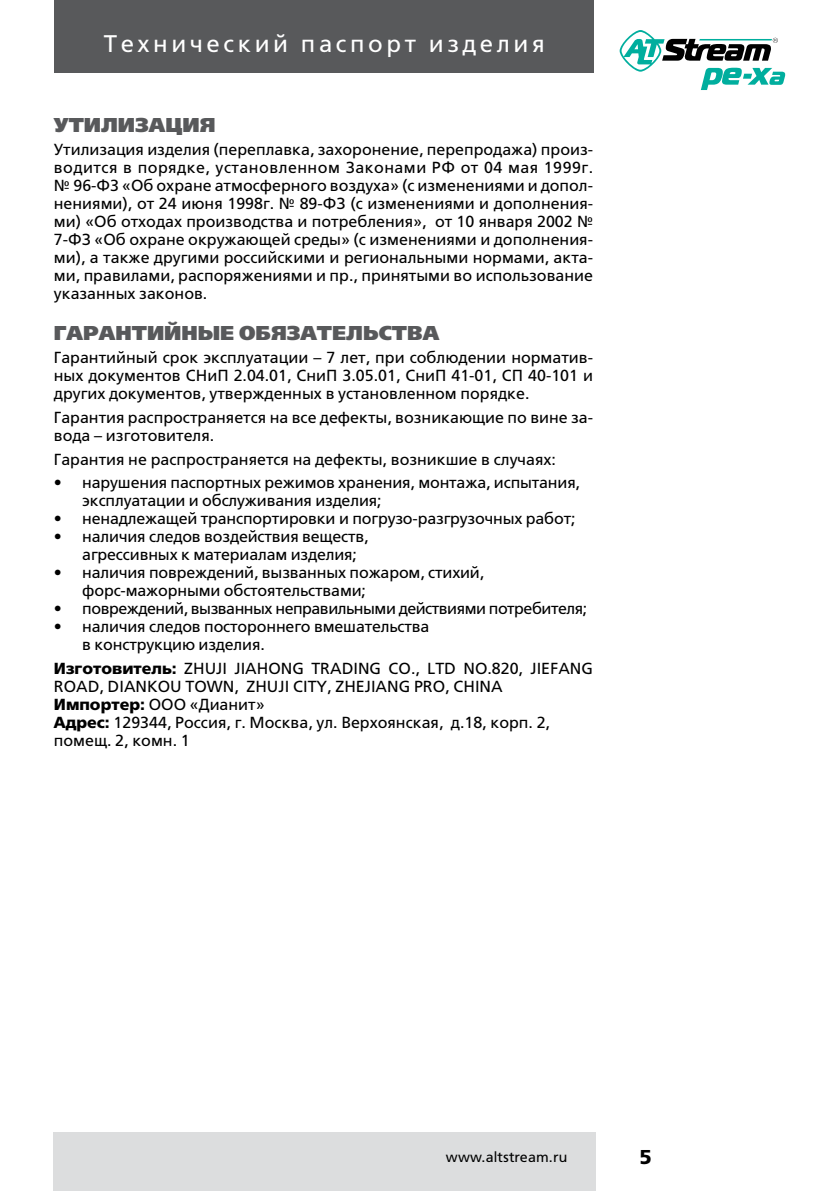
<style>
.page{position:relative;width:840px;height:1191px;background:#fff}
.page>*{position:absolute;margin:0;border:0;box-sizing:border-box;transform-origin:0 0}
.t1{font:24px "Free Set C";letter-spacing:.15em;color:#fff}
.t2{font:800 20px "Free Set C";color:#58595b}
.t3{font:700 20px "Free Set C";color:#000}
.t4{font:16px/18px "Free Set C";letter-spacing:-.01em;color:#000}
.t5{font:16px "Free Set C";letter-spacing:-.03em;color:#000}
.t6{font:14.4px "Free Set C";letter-spacing:.01em;color:#000}
.s1{font-weight:700}
</style>
<div class="page">
<div style="left:54px;top:0;width:538px;height:73px;background:#58595b"></div>
<div style="left:54px;top:1132px;width:541px;height:59px;background:#dcddde"></div>
<svg style="left:619px;top:30px;width:166px;height:60px"></svg>
<h1 class="t1" style="left:104px;top:30px;width:442px">Технический паспорт изделия</h1>
<p class="t2" style="left:54px;top:113px;width:163px">УТИЛИЗАЦИЯ</p>
<p class="t4" style="left:54px;top:141px;width:540px;text-align:justify">Утилизация изделия (переплавка, захоронение, перепродажа) произ&shy;водится в порядке, установленном Законами РФ от 04 мая 1999г. № 96-Ф3 «Об охране атмосферного воздуха» (с изменениями и допол&shy;нениями), от 24 июня 1998г. № 89-ФЗ (с изменениями и дополнения&shy;ми) «Об отходах производства и потребления», от 10 января 2002 № 7-ФЗ «Об охране окружающей среды» (с изменениями и дополнения&shy;ми), а также другими российскими и региональными нормами, акта&shy;ми, правилами, распоряжениями и пр., принятыми во использование указанных законов.</p>
<p class="t2" style="left:54px;top:321px;width:386px">ГАРАНТИЙНЫЕ ОБЯЗАТЕЛЬСТВА</p>
<p class="t4" style="left:54px;top:349px;width:540px;text-align:justify">Гарантийный срок эксплуатации – 7 лет, при соблюдении норматив&shy;ных документов СНиП 2.04.01, СниП 3.05.01, СниП 41-01, СП 40-101 и других документов, утвержденных в установленном порядке.</p>
<p class="t4" style="left:54px;top:408px;width:540px">Гарантия распространяется на все дефекты, возникающие по вине за&shy;вода – изготовителя.</p>
<p class="t4" style="left:54px;top:450px;width:503px">Гарантия не распространяется на дефекты, возникшие в случаях:</p>
<p class="t4" style="left:82px;top:474px;width:499px;text-indent:-28px">• нарушения паспортных режимов хранения, монтажа, испытания, эксплуатации и обслуживания изделия;</p>
<p class="t4" style="left:54px;top:510px;width:523px">• ненадлежащей транспортировки и погрузо-разгрузочных работ;</p>
<p class="t4" style="left:82px;top:528px;width:288px;text-indent:-28px">• наличия следов воздействия веществ, агрессивных к материалам изделия;</p>
<p class="t4" style="left:82px;top:564px;width:403px;text-indent:-28px">• наличия повреждений, вызванных пожаром, стихий, форс-мажорными обстоятельствами;</p>
<p class="t5" style="left:54px;top:600px;width:534px">• повреждений, вызванных неправильными действиями потребителя;</p>
<p class="t4" style="left:82px;top:618px;width:348px;text-indent:-28px">• наличия следов постороннего вмешательства в конструкцию изделия.</p>
<p class="t4" style="left:54px;top:659px;width:540px"><span class="s1">Изготовитель:</span> ZHUJI JIAHONG TRADING CO., LTD NO.820, JIEFANG ROAD, DIANKOU TOWN, ZHUJI CITY, ZHEJIANG PRO, CHINA <span class="s1">Импортер:</span> ООО «Дианит»<br><span class="s1">Адрес:</span> 129344, Россия, г. Москва, ул. Верхоянская, д.18, корп. 2, помещ. 2, комн. 1</p>
<p class="t6" style="left:445px;top:1148px;width:123px">www.altstream.ru</p>
<p class="t3" style="left:639px;top:1145px;width:14px">5</p>
</div>
